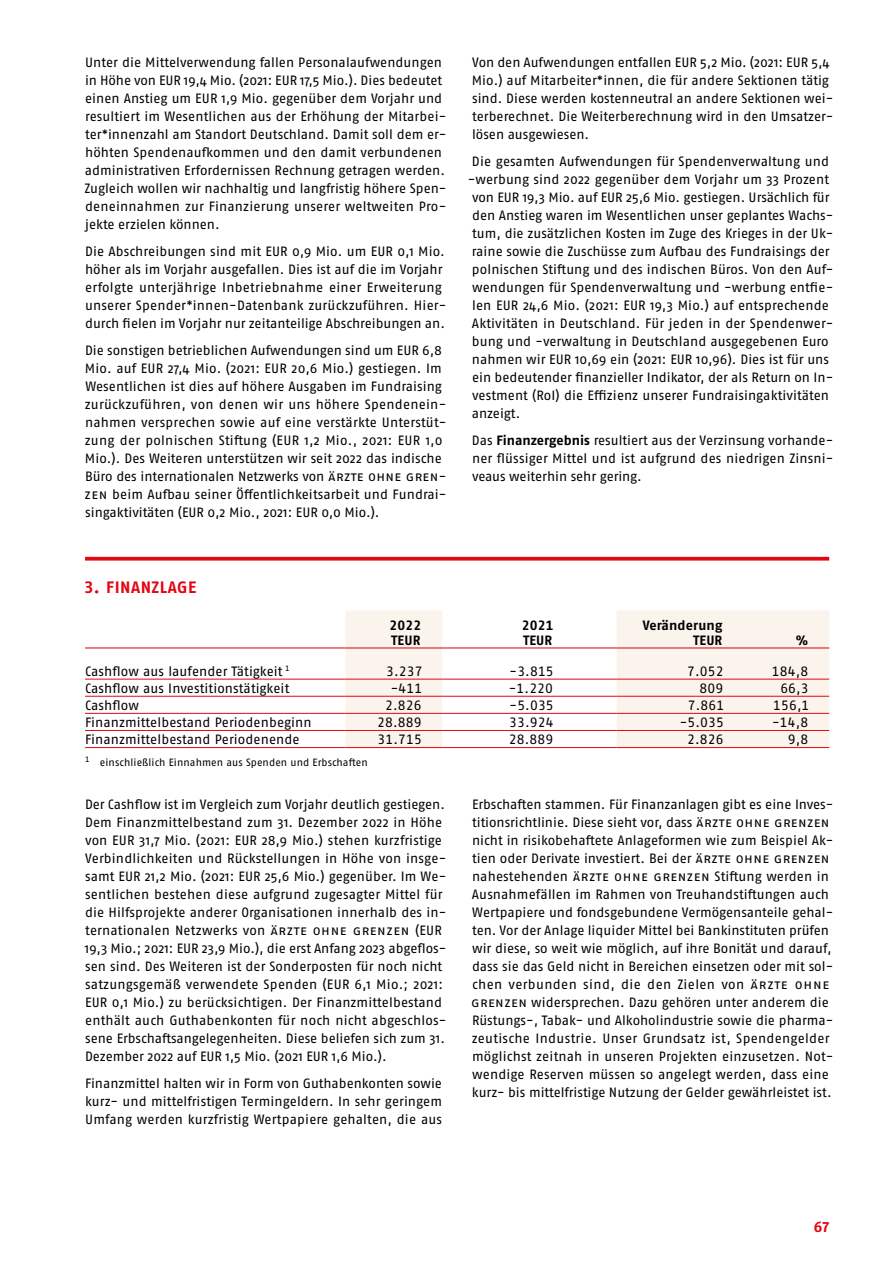
<style>
.page{position:relative;width:893px;height:1263px;background:#fff}
.page>*{position:absolute;margin:0;border:0;box-sizing:border-box;transform-origin:0 0}
.t1{font:700 16.5px "Fago Pro";letter-spacing:.03em;color:#e30613}
.t2{font:700 15px "Fago Pro";color:#e30613}
.t3{font:13.5px/18px "Fago Pro";letter-spacing:.005em;color:#000}
.t4{font:700 13.5px/15px "Fago Pro";letter-spacing:.01em;color:#000}
.t5{font:10.5px "Fago Pro";letter-spacing:.01em;color:#000}
.s1{font-weight:700}
</style>
<div class="page">
<svg style="left:85px;top:557px;width:744px;height:4px;fill:#e30613"></svg>
<svg style="left:345px;top:610px;width:484px;height:137px;fill:#fbf4ec"></svg>
<hr style="left:85px;top:679px;width:260px;height:1px;background:#e30613">
<hr style="left:345px;top:679px;width:97px;height:1px;background:#e30613">
<hr style="left:442px;top:679px;width:175px;height:1px;background:#e30613">
<hr style="left:617px;top:679px;width:106px;height:1px;background:#e30613">
<hr style="left:723px;top:679px;width:106px;height:1px;background:#e30613">
<hr style="left:85px;top:696px;width:260px;height:1px;background:#e30613">
<hr style="left:345px;top:696px;width:97px;height:1px;background:#e30613">
<hr style="left:442px;top:696px;width:175px;height:1px;background:#e30613">
<hr style="left:617px;top:696px;width:106px;height:1px;background:#e30613">
<hr style="left:723px;top:696px;width:106px;height:1px;background:#e30613">
<hr style="left:85px;top:713px;width:260px;height:1px;background:#e30613">
<hr style="left:345px;top:713px;width:97px;height:1px;background:#e30613">
<hr style="left:442px;top:713px;width:175px;height:1px;background:#e30613">
<hr style="left:617px;top:713px;width:106px;height:1px;background:#e30613">
<hr style="left:723px;top:713px;width:106px;height:1px;background:#e30613">
<hr style="left:85px;top:730px;width:260px;height:1px;background:#e30613">
<hr style="left:345px;top:730px;width:97px;height:1px;background:#e30613">
<hr style="left:442px;top:730px;width:175px;height:1px;background:#e30613">
<hr style="left:617px;top:730px;width:106px;height:1px;background:#e30613">
<hr style="left:723px;top:730px;width:106px;height:1px;background:#e30613">
<hr style="left:85px;top:747px;width:260px;height:1px;background:#e30613">
<hr style="left:345px;top:747px;width:97px;height:1px;background:#e30613">
<hr style="left:442px;top:747px;width:175px;height:1px;background:#e30613">
<hr style="left:617px;top:747px;width:106px;height:1px;background:#e30613">
<hr style="left:723px;top:747px;width:106px;height:1px;background:#e30613">
<hr style="left:85px;top:647px;width:260px;height:1px;background:#e30613">
<hr style="left:345px;top:647px;width:97px;height:1px;background:#e30613">
<hr style="left:442px;top:647px;width:175px;height:1px;background:#e30613">
<hr style="left:617px;top:647px;width:106px;height:1px;background:#e30613">
<hr style="left:723px;top:647px;width:106px;height:1px;background:#e30613">
<p class="t3" style="left:85px;top:53px;width:363px">Unter die Mittelverwendung fallen Personalaufwendungen in Höhe von EUR 19,4 Mio. (2021: EUR 17,5 Mio.). Dies bedeutet einen Anstieg um EUR 1,9 Mio. gegenüber dem Vorjahr und resultiert im Wesentlichen aus der Erhöhung der Mitarbei&shy;ter*innenzahl am Standort Deutschland. Damit soll dem er&shy;höhten Spendenaufkommen und den damit verbundenen administrativen Erfordernissen Rechnung getragen werden.<br>Zugleich wollen wir nachhaltig und langfristig höhere Spen&shy;deneinnahmen zur Finanzierung unserer weltweiten Pro&shy;jekte erzielen können.</p>
<p class="t3" style="left:85px;top:242px;width:363px">Die Abschreibungen sind mit EUR 0,9 Mio. um EUR 0,1 Mio. höher als im Vorjahr ausgefallen. Dies ist auf die im Vorjahr erfolgte unterjährige Inbetriebnahme einer Erweiterung unserer Spender*innen-Datenbank zurückzuführen. Hier&shy;durch fielen im Vorjahr nur zeitanteilige Abschreibungen an.</p>
<p class="t3" style="left:85px;top:341px;width:363px">Die sonstigen betrieblichen Aufwendungen sind um EUR 6,8<br>Mio. auf EUR 27,4 Mio. (2021: EUR 20,6 Mio.) gestiegen. Im Wesentlichen ist dies auf höhere Ausgaben im Fundraising zurückzuführen, von denen wir uns höhere Spendenein&shy;nahmen versprechen sowie auf eine verstärkte Unterstüt&shy;zung der polnischen Stiftung (EUR 1,2 Mio., 2021: EUR 1,0<br>Mio.). Des Weiteren unterstützen wir seit 2022 das indische Büro des internationalen Netzwerks von ärzte ohne g ren&shy;zen beim Aufbau seiner Öffentlichkeitsarbeit und Fundrai&shy;singaktivitäten (EUR 0,2 Mio., 2021: EUR 0,0 Mio.).</p>
<p class="t3" style="left:472px;top:53px;width:363px">Von den Aufwendungen entfallen EUR 5,2 Mio. (2021: EUR 5,4<br>Mio.) auf Mitarbeiter*innen, die für andere Sektionen tätig sind. Diese werden kostenneutral an andere Sektionen wei&shy;terberechnet. Die Weiterberechnung wird in den Umsatzer&shy;lösen ausgewiesen.</p>
<p class="t3" style="left:472px;top:152px;width:358px">Die gesamten Aufwendungen für Spendenverwaltung und</p>
<p class="t3" style="left:468px;top:170px;width:363px">-werbung sind 2022 gegenüber dem Vorjahr um 33 Prozent</p>
<p class="t3" style="left:472px;top:188px;width:359px">von EUR 19,3 Mio. auf EUR 25,6 Mio. gestiegen. Ursächlich für</p>
<p class="t3" style="left:472px;top:206px;width:363px">den Anstieg waren im Wesentlichen unser geplantes Wachs-</p>
<p class="t3" style="left:472px;top:224px;width:363px">tum, die zusätzlichen Kosten im Zuge des Krieges in der Uk-</p>
<p class="t3" style="left:472px;top:242px;width:359px">raine sowie die Zuschüsse zum Aufbau des Fundraisings der</p>
<p class="t3" style="left:472px;top:260px;width:363px">polnischen Stiftung und des indischen Büros. Von den Auf-</p>
<p class="t3" style="left:472px;top:278px;width:363px">wendungen für Spendenverwaltung und -werbung entfie-</p>
<p class="t3" style="left:472px;top:296px;width:358px">len EUR 24,6 Mio. (2021: EUR 19,3 Mio.) auf entsprechende</p>
<p class="t3" style="left:472px;top:314px;width:363px">Aktivitäten in Deutschland. Für jeden in der Spendenwer-</p>
<p class="t3" style="left:472px;top:332px;width:358px">bung und -verwaltung in Deutschland ausgegebenen Euro</p>
<p class="t3" style="left:472px;top:350px;width:359px">nahmen wir EUR 10,69 ein (2021: EUR 10,96). Dies ist für uns</p>
<p class="t3" style="left:472px;top:368px;width:363px">ein bedeutender finanzieller Indikator, der als Return on In-</p>
<p class="t3" style="left:472px;top:386px;width:358px">vestment (RoI) die Effizienz unserer Fundraisingaktivitäten</p>
<p class="t3" style="left:472px;top:404px;width:50px">anzeigt.</p>
<p class="t3" style="left:472px;top:431px;width:363px;text-align:justify">Das <span class="s1">Finanzergebnis</span> resultiert aus der Verzinsung vorhande&shy;ner flüssiger Mittel und ist aufgrund des niedrigen Zinsni&shy;veaus weiterhin sehr gering.</p>
<p class="t1" style="left:84px;top:578px;width:114px">3. FINANZLAGE</p>
<p class="t4" style="left:390px;top:617px;width:33px">2022<br>TEUR</p>
<p class="t4" style="left:522px;top:617px;width:33px">2021<br>TEUR</p>
<p class="t4" style="left:643px;top:617px;width:81px;text-align:right">Veränderung<br>TEUR</p>
<p class="t4" style="left:796px;top:632px;width:14px">%</p>
<p class="t3" style="left:85px;top:662px;width:206px">Cashflow aus laufender Tätigkeit <sup>1</sup></p>
<p class="t3" style="left:386px;top:662px;width:38px">3.237</p>
<p class="t3" style="left:510px;top:662px;width:46px">-3.815</p>
<p class="t3" style="left:687px;top:662px;width:38px">7.052</p>
<p class="t3" style="left:772px;top:662px;width:38px">184,8</p>
<p class="t3" style="left:85px;top:679px;width:206px">Cashflow aus Investitionstätigkeit</p>
<p class="t3" style="left:391px;top:679px;width:33px">-411</p>
<p class="t3" style="left:509px;top:679px;width:46px">-1.220</p>
<p class="t3" style="left:700px;top:679px;width:25px">809</p>
<p class="t3" style="left:780px;top:679px;width:30px">66,3</p>
<p class="t3" style="left:85px;top:696px;width:55px">Cashflow</p>
<p class="t3" style="left:385px;top:696px;width:38px">2.826</p>
<p class="t3" style="left:510px;top:696px;width:46px">-5.035</p>
<p class="t3" style="left:688px;top:696px;width:38px">7.861</p>
<p class="t3" style="left:773px;top:696px;width:38px">156,1</p>
<p class="t3" style="left:85px;top:713px;width:228px">Finanzmittelbestand Periodenbeginn</p>
<p class="t3" style="left:377px;top:713px;width:46px">28.889</p>
<p class="t3" style="left:509px;top:713px;width:46px">33.924</p>
<p class="t3" style="left:680px;top:713px;width:46px">-5.035</p>
<p class="t3" style="left:772px;top:713px;width:37px">-14,8</p>
<p class="t3" style="left:85px;top:730px;width:216px">Finanzmittelbestand Periodenende</p>
<p class="t3" style="left:378px;top:730px;width:46px">31.715</p>
<p class="t3" style="left:509px;top:730px;width:46px">28.889</p>
<p class="t3" style="left:687px;top:730px;width:38px">2.826</p>
<p class="t3" style="left:788px;top:730px;width:22px">9,8</p>
<p class="t5" style="left:85px;top:756px;width:284px"><sup>1</sup> einschließlich Einnahmen aus Spenden und Erbschaften</p>
<p class="t3" style="left:85px;top:796px;width:363px">Der Cashflow ist im Vergleich zum Vorjahr deutlich gestiegen.<br>Dem Finanzmittelbestand zum 31. Dezember 2022 in Höhe von EUR 31,7 Mio. (2021: EUR 28,9 Mio.) stehen kurzfristige Verbindlichkeiten und Rückstellungen in Höhe von insge&shy;samt EUR 21,2 Mio. (2021: EUR 25,6 Mio.) gegenüber. Im We&shy;sentlichen bestehen diese aufgrund zugesagter Mittel für die Hilfsprojekte anderer Organisationen innerhalb des in&shy;ternationalen Netzwerks von ärzte ohne g renzen (EUR 19,3 Mio.; 2021: EUR 23,9 Mio.), die erst Anfang 2023 abgeflos&shy;sen sind. Des Weiteren ist der Sonderposten für noch nicht satzungsgemäß verwendete Spenden (EUR 6,1 Mio.; 2021:<br>EUR 0,1 Mio.) zu berücksichtigen. Der Finanzmittelbestand enthält auch Guthabenkonten für noch nicht abgeschlos&shy;sene Erbschaftsangelegenheiten. Diese beliefen sich zum 31.<br>Dezember 2022 auf EUR 1,5 Mio. (2021 EUR 1,6 Mio.).</p>
<p class="t3" style="left:85px;top:1074px;width:359px;text-align:justify">Finanzmittel halten wir in Form von Guthabenkonten sowie kurz- und mittelfristigen Termingeldern. In sehr geringem Umfang werden kurzfristig Wertpapiere gehalten, die aus</p>
<p class="t3" style="left:471px;top:795px;width:364px">Erbschaften stammen. Für Finanzanlagen gibt es eine Inves&shy;titionsrichtlinie. Diese sieht vor, dass ärzte ohne g renzen nicht in risikobehaftete Anlageformen wie zum Beispiel Ak&shy;tien oder Derivate investiert. Bei der ärzte ohne g renzen nahestehenden ärzte ohne g renzen Stiftung werden in Ausnahmefällen im Rahmen von Treuhandstiftungen auch Wertpapiere und fondsgebundene Vermögensanteile gehal&shy;ten. Vor der Anlage liquider Mittel bei Bankinstituten prüfen wir diese, so weit wie möglich, auf ihre Bonität und darauf, dass sie das Geld nicht in Bereichen einsetzen oder mit sol&shy;chen verbunden sind, die den Zielen von ärzte ohne g renzen widersprechen. Dazu gehören unter anderem die Rüstungs-, Tabak- und Alkoholindustrie sowie die pharma&shy;zeutische Industrie. Unser Grundsatz ist, Spendengelder möglichst zeitnah in unseren Projekten einzusetzen. Not&shy;wendige Reserven müssen so angelegt werden, dass eine kurz- bis mittelfristige Nutzung der Gelder gewährleistet ist.</p>
<p class="t2" style="left:814px;top:1218px;width:17px">67</p>
</div>
